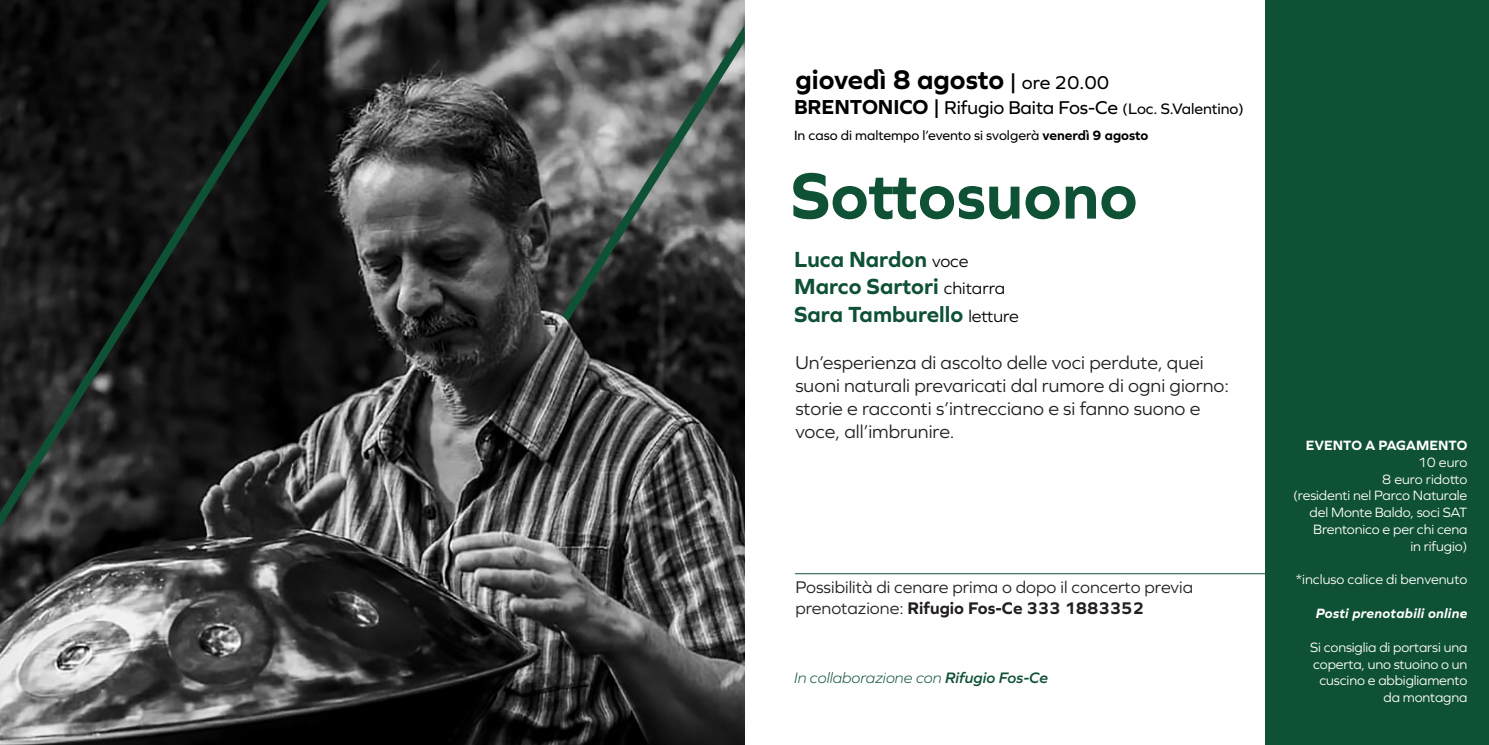
<style>
.page{position:relative;width:1489px;height:745px;background:#fff}
.page>*{position:absolute;margin:0;border:0;box-sizing:border-box;transform-origin:0 0}
.t1{font:700 67.9px "Graphie";color:#0f5135}
.t2{font:700 28px "Graphie";color:#000}
.t3{font:700 22.75px "Graphie";color:#0f5135}
.t4{font:19.25px/23.1px "Graphie";color:#231f20}
.t5{font:19.25px "Graphie";letter-spacing:-.005em;color:#000}
.t6{font:17.5px/21px "Graphie";color:#231f20}
.t7{font:italic 300 15.75px "Graphie";color:#0f5135}
.t8{font:14px/16.8px "Graphie";letter-spacing:-.01em;color:#fff;text-align:right}
.t9{font:14px "Graphie";color:#000}
.t10{font:italic 700 14px "Graphie";letter-spacing:.02em;color:#fff}
.t11{font:700 14px "Graphie";color:#fff}
.s1{font-size:22.4px}
.s2{font-weight:400;font-size:19.25px}
.s3{font-weight:700;font-size:21px}
.s4{font-size:15.75px}
.s5{font-weight:700}
.s6{font-weight:400;font-size:17.5px;color:#000}
.s7{font-weight:600}
</style>
<div class="page">
<hr style="left:795px;top:572px;width:481px;height:2px;background:#0f5135">
<div style="left:1265px;top:0;width:223px;height:744px;background:#0f5135"></div>
<img style="left:0;top:0;width:744px;height:744px">
<svg style="left:561px;top:25px;width:183px;height:296px;background:#5a5d5c"></svg>
<svg style="left:0;top:0;width:330px;height:527px;background:#161817"></svg>
<p class="t2" style="left:795px;top:63px;width:315px">giovedì 8 agosto <span class="s1">|</span> <span class="s2">ore 20.00</span></p>
<p class="t5" style="left:794px;top:96px;width:451px"><span class="s3">BRENTONICO |</span> Rifugio Baita Fos-Ce <span class="s4">(Loc. S.Valentino)</span></p>
<p class="t9" style="left:794px;top:127px;width:356px">In caso di maltempo l’evento si svolgerà <span class="s5">venerdì 9 agosto</span></p>
<p class="t1" style="left:790px;top:156px;width:349px">Sottosuono</p>
<p class="t3" style="left:794px;top:246px;width:176px">Luca Nardon <span class="s6">voce</span></p>
<p class="t3" style="left:794px;top:273px;width:213px">Marco Sartori <span class="s6">chitarra</span></p>
<p class="t3" style="left:794px;top:300px;width:226px">Sara Tamburello <span class="s6">letture</span></p>
<p class="t4" style="left:795px;top:350px;width:435px">Un’esperienza di ascolto delle voci perdute, quei suoni naturali prevaricati dal rumore di ogni giorno: storie e racconti s’intrecciano e si fanno suono e voce, all’imbrunire.</p>
<p class="t6" style="left:795px;top:576px;width:399px">Possibilità di cenare prima o dopo il concerto previa prenotazione: <span class="s5">Rifugio Fos-Ce 333 1883352</span></p>
<p class="t7" style="left:794px;top:668px;width:255px">In collaborazione con <span class="s7">Rifugio Fos-Ce</span></p>
<p class="t11" style="left:1305px;top:436px;width:163px">EVENTO A PAGAMENTO</p>
<p class="t8" style="left:1417px;top:453px;width:51px">10 euro</p>
<p class="t8" style="left:1292px;top:470px;width:176px">8 euro ridotto<br>(residenti nel Parco Naturale del Monte Baldo, soci SAT<br>Brentonico e per chi cena<br>in rifugio)</p>
<p class="t8" style="left:1295px;top:570px;width:173px">*incluso calice di benvenuto</p>
<p class="t10" style="left:1315px;top:604px;width:153px">Posti prenotabili online</p>
<p class="t8" style="left:1309px;top:638px;width:159px">Si consiglia di portarsi una coperta, uno stuoino o un cuscino e abbigliamento</p>
<p class="t8" style="left:1383px;top:688px;width:85px">da montagna</p>
</div>
